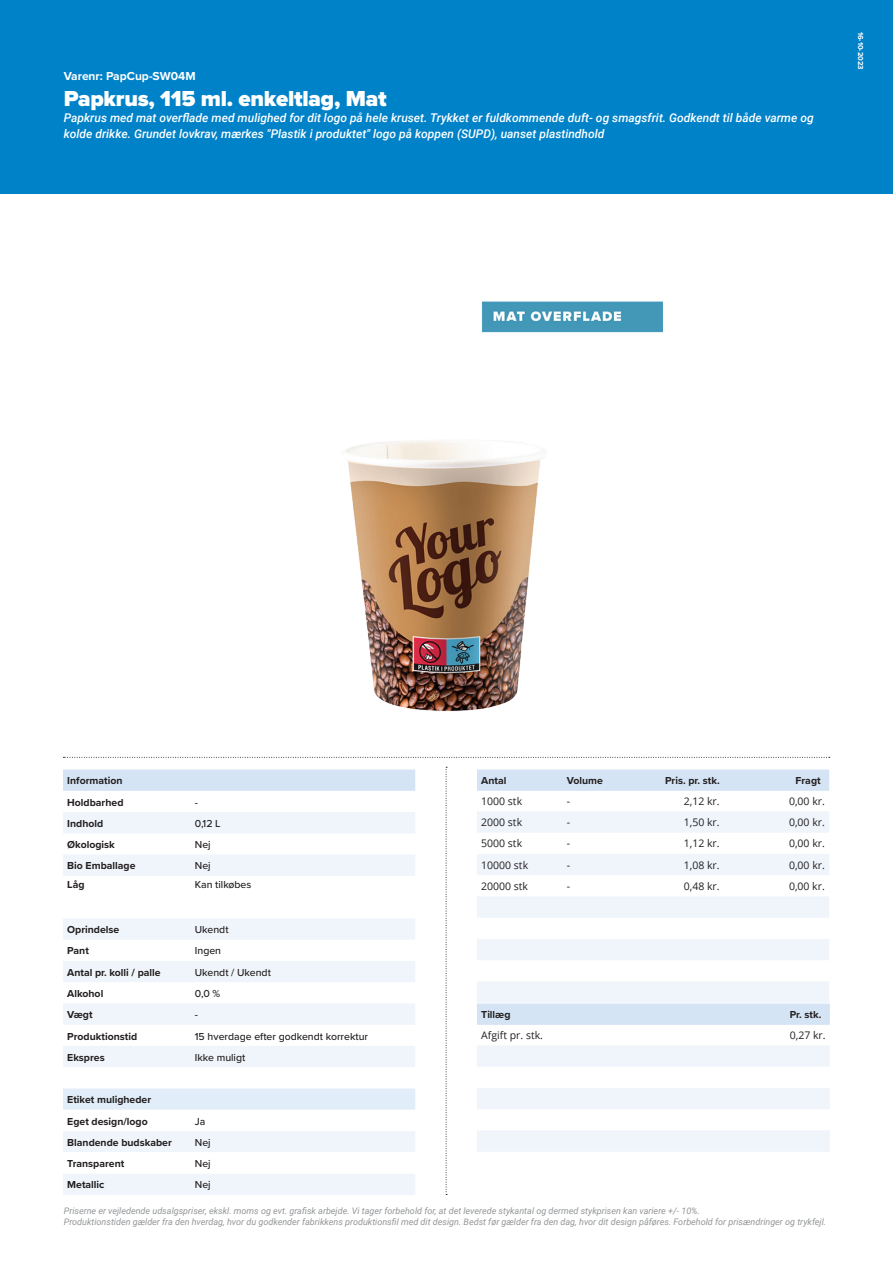
<style>
.page{position:relative;width:893px;height:1263px;background:#fff}
.page>*{position:absolute;margin:0;border:0;box-sizing:border-box;transform-origin:0 0}
.t1{font:900 22.5px "Proxima Nova";letter-spacing:-.01em;color:#fff}
.t2{font:italic 500 12px/16.5px "Roboto";color:#fff}
.t3{font:700 12px "Proxima Nova";color:#fff}
.t4{font:700 10.5px/21.3px "Proxima Nova";color:#231f20}
.t5{font:10.5px "Open Sans";color:#231f20}
.t6{font:500 10.5px "Proxima Nova";color:#231f20}
.t7{font:italic 9px/10.8px "Roboto";color:#939598}
.t8{font:700 7.5px "Proxima Nova";color:#fff}
</style>
<div class="page">
<div style="left:0;top:0;width:893px;height:193px;background:#0082c9"></div>
<div style="left:477px;top:769px;width:352px;height:22px;background:#d4e4f4"></div>
<svg style="left:477px;top:812px;width:352px;height:191px;fill:#eff5fb"></svg>
<img style="left:345px;top:301px;width:318px;height:410px">
<svg style="left:446px;top:767px;width:1px;height:428px"></svg>
<svg style="left:63px;top:757px;width:767px;height:1px"></svg>
<div style="left:63px;top:769px;width:352px;height:22px;background:#d4e4f4"></div>
<svg style="left:63px;top:812px;width:352px;height:383px;fill:#eff5fb"></svg>
<svg style="left:63px;top:1067px;width:352px;height:106px"></svg>
<div style="left:477px;top:1003px;width:353px;height:22px;background:#d4e4f4"></div>
<svg style="left:477px;top:1046px;width:353px;height:106px"></svg>
<h2 class="t3" style="left:64px;top:67px;width:133px">Varenr: PapCup-SW04M</h2>
<h1 class="t1" style="left:64px;top:81px;width:324px">Papkrus, 115 ml. enkeltlag, Mat</h1>
<p class="t2" style="left:64px;top:109px;width:751px">Papkrus med mat overflade med mulighed for dit logo på hele kruset. Trykket er fuldkommende duft- og smagsfrit. Godkendt til både varme og kolde drikke. Grundet lovkrav, mærkes "Plastik i produktet" logo på koppen (SUPD), uanset plastindhold</p>
<p class="t8" style="left:866px;top:32px;width:39px;rotate:90deg">16-10-2023</p>
<p class="t4" style="left:67px;top:770px;width:58px">Information<br>Holdbarhed</p>
<p class="t6" style="left:195px;top:794px;width:5px">-</p>
<p class="t4" style="left:67px;top:812px;width:38px">Indhold</p>
<p class="t6" style="left:195px;top:815px;width:27px">0,12 L</p>
<p class="t4" style="left:67px;top:834px;width:49px">Økologisk</p>
<p class="t6" style="left:195px;top:837px;width:17px">Nej</p>
<p class="t4" style="left:67px;top:855px;width:70px">Bio Emballage</p>
<p class="t6" style="left:195px;top:858px;width:17px">Nej</p>
<p class="t4" style="left:67px;top:874px;width:19px">Låg</p>
<p class="t6" style="left:195px;top:877px;width:58px">Kan tilkøbes</p>
<p class="t4" style="left:67px;top:919px;width:54px">Oprindelse</p>
<p class="t6" style="left:195px;top:922px;width:35px">Ukendt</p>
<p class="t4" style="left:67px;top:940px;width:23px">Pant</p>
<p class="t6" style="left:195px;top:943px;width:28px">Ingen</p>
<p class="t4" style="left:67px;top:961px;width:95px">Antal pr. kolli / palle</p>
<p class="t6" style="left:195px;top:964px;width:78px">Ukendt / Ukendt</p>
<p class="t4" style="left:67px;top:982px;width:38px">Alkohol</p>
<p class="t6" style="left:195px;top:986px;width:27px">0,0 %</p>
<p class="t4" style="left:67px;top:1004px;width:27px">Vægt</p>
<p class="t6" style="left:195px;top:1007px;width:5px">-</p>
<p class="t4" style="left:67px;top:1025px;width:71px">Produktionstid</p>
<p class="t6" style="left:195px;top:1028px;width:175px">15 hverdage efter godkendt korrektur</p>
<p class="t4" style="left:67px;top:1046px;width:39px">Ekspres</p>
<p class="t6" style="left:195px;top:1049px;width:52px">Ikke muligt</p>
<p class="t4" style="left:67px;top:1089px;width:85px">Etiket muligheder<br>Eget design/logo</p>
<p class="t6" style="left:195px;top:1113px;width:12px">Ja</p>
<p class="t4" style="left:67px;top:1131px;width:106px">Blandende budskaber</p>
<p class="t6" style="left:195px;top:1134px;width:17px">Nej</p>
<p class="t4" style="left:67px;top:1153px;width:59px">Transparent</p>
<p class="t6" style="left:195px;top:1156px;width:17px">Nej</p>
<p class="t4" style="left:67px;top:1174px;width:39px">Metallic</p>
<p class="t6" style="left:195px;top:1177px;width:17px">Nej</p>
<p class="t4" style="left:481px;top:770px;width:27px">Antal</p>
<p class="t4" style="left:567px;top:770px;width:38px">Volume</p>
<p class="t4" style="left:665px;top:770px;width:56px">Pris. pr. stk.</p>
<p class="t4" style="left:795px;top:770px;width:27px">Fragt</p>
<p class="t5" style="left:481px;top:794px;width:42px">1000 stk</p>
<p class="t5" style="left:567px;top:794px;width:5px">-</p>
<p class="t5" style="left:684px;top:794px;width:37px">2,12 kr.</p>
<p class="t5" style="left:789px;top:794px;width:37px">0,00 kr.</p>
<p class="t5" style="left:481px;top:815px;width:42px">2000 stk</p>
<p class="t5" style="left:567px;top:815px;width:5px">-</p>
<p class="t5" style="left:684px;top:815px;width:37px">1,50 kr.</p>
<p class="t5" style="left:789px;top:815px;width:37px">0,00 kr.</p>
<p class="t5" style="left:481px;top:836px;width:42px">5000 stk</p>
<p class="t5" style="left:567px;top:836px;width:5px">-</p>
<p class="t5" style="left:684px;top:836px;width:37px">1,12 kr.</p>
<p class="t5" style="left:789px;top:836px;width:37px">0,00 kr.</p>
<p class="t5" style="left:481px;top:857px;width:48px">10000 stk</p>
<p class="t5" style="left:567px;top:857px;width:5px">-</p>
<p class="t5" style="left:684px;top:857px;width:37px">1,08 kr.</p>
<p class="t5" style="left:789px;top:857px;width:37px">0,00 kr.</p>
<p class="t5" style="left:481px;top:879px;width:48px">20000 stk</p>
<p class="t5" style="left:567px;top:879px;width:5px">-</p>
<p class="t5" style="left:684px;top:879px;width:37px">0,48 kr.</p>
<p class="t5" style="left:789px;top:879px;width:37px">0,00 kr.</p>
<p class="t4" style="left:481px;top:1004px;width:31px">Tillæg</p>
<p class="t4" style="left:790px;top:1004px;width:33px">Pr. stk.</p>
<p class="t5" style="left:481px;top:1028px;width:63px">Afgift pr. stk.</p>
<p class="t5" style="left:790px;top:1028px;width:37px">0,27 kr.</p>
<p class="t7" style="left:64px;top:1205px;width:764px">Priserne er vejledende udsalgspriser, ekskl. moms og evt. grafisk arbejde. Vi tager forbehold for, at det leverede stykantal og dermed stykprisen kan variere +/- 10%.<br>Produktionstiden gælder fra den hverdag, hvor du godkender fabrikkens produktionsfil med dit design. Bedst før gælder fra den dag, hvor dit design påføres. Forbehold for prisændringer og trykfejl.</p>
</div>
